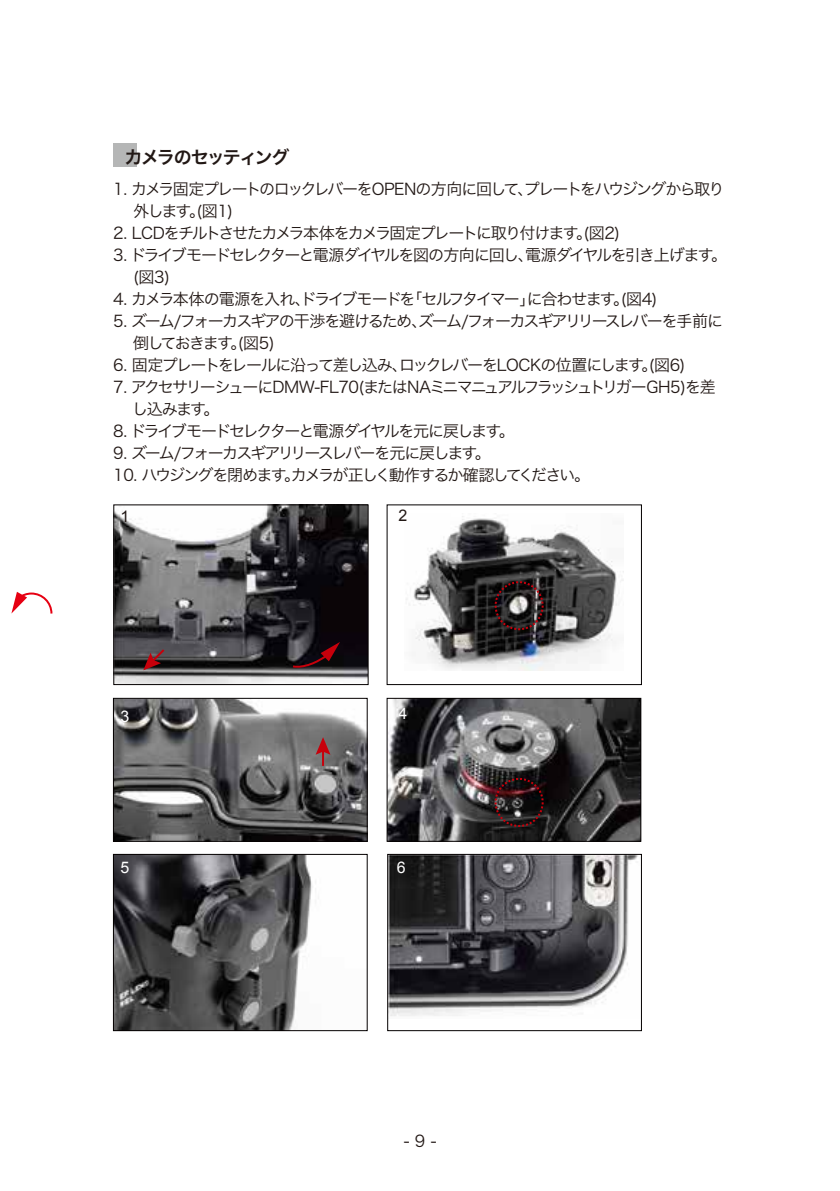
<style>
.page{position:relative;width:840px;height:1191px;background:#fff}
.page>*{position:absolute;margin:0;border:0;box-sizing:border-box;transform-origin:0 0}
.t1{font:18px "Hira Kaku Pro W6";letter-spacing:-.095em;color:#221815}
.t2{font:16px/22px "Hira Kaku Pro W3";letter-spacing:-.11em;color:#221815}
.t3{font:16px "Hira Kaku Pro W3";letter-spacing:-.09em;color:#221815}
.t4{font:16px "Arial";color:#fff}
.t5{font:16px "Arial";color:#221815}
</style>
<div class="page">
<img style="left:389px;top:856px;width:249px;height:160px">
<img style="left:406px;top:516px;width:217px;height:154px">
<div style="left:113px;top:143px;width:23px;height:24px;background:#b5b6b6"></div>
<img style="left:115px;top:506px;width:251px;height:177px">
<div style="left:113px;top:504px;width:255px;height:181px;border:1px solid #040000"></div>
<img style="left:115px;top:700px;width:250px;height:140px">
<div style="left:113px;top:698px;width:254px;height:144px;border:1px solid #040000"></div>
<img style="left:388px;top:700px;width:251px;height:140px">
<div style="left:386px;top:698px;width:255px;height:144px;border:1px solid #040000"></div>
<svg style="left:290px;top:642px;width:50px;height:26px"></svg>
<svg style="left:143px;top:647px;width:23px;height:23px"></svg>
<svg style="left:315px;top:737px;width:15px;height:29px"></svg>
<img style="left:115px;top:856px;width:198px;height:173px">
<div style="left:113px;top:854px;width:254px;height:177px;border:1px solid #040000"></div>
<div style="left:387px;top:854px;width:254px;height:177px;border:1px solid #040000"></div>
<svg style="left:11px;top:592px;width:42px;height:22px"></svg>
<div style="left:494px;top:778px;width:49px;height:49px;border:2px dashed #c7000b;border-radius:50%"></div>
<div style="left:494px;top:581px;width:49px;height:49px;border:2px dashed #c7000b;border-radius:50%"></div>
<p class="t1" style="left:124px;top:141px;width:166px">カメラのセッティング</p>
<p class="t2" style="left:133px;top:177px;width:592px;text-indent:-20px">1. カメラ固定プレートのロックレバーをOPENの方向に回して、プレートをハウジングから取り外します。(図1)</p>
<p class="t2" style="left:113px;top:221px;width:508px">2. LCDをチルトさせたカメラ本体をカメラ固定プレートに取り付けます。(図2)</p>
<p class="t2" style="left:133px;top:243px;width:595px;text-indent:-20px">3. ドライブモードセレクターと電源ダイヤルを図の方向に回し、電源ダイヤルを引き上げます。(図3)</p>
<p class="t2" style="left:113px;top:287px;width:545px">4. カメラ本体の電源を入れ、ドライブモードを「セルフタイマー」に合わせます。(図4)</p>
<p class="t2" style="left:133px;top:309px;width:591px;text-indent:-20px">5. ズーム/フォーカスギアの干渉を避けるため、ズーム/フォーカスギアリリースレバーを手前に倒しておきます。(図5)</p>
<p class="t3" style="left:113px;top:351px;width:573px">6. 固定プレートをレールに沿って差し込み、ロックレバーをLOCKの位置にします。(図6)</p>
<p class="t2" style="left:132px;top:375px;width:584px;text-indent:-19px">7. アクセサリーシューにDMW-FL70(またはNAミニマニュアルフラッシュトリガーGH5)を差し込みます。</p>
<p class="t2" style="left:113px;top:419px;width:402px">8. ドライブモードセレクターと電源ダイヤルを元に戻します。</p>
<p class="t2" style="left:113px;top:441px;width:379px">9. ズーム/フォーカスギアリリースレバーを元に戻します。</p>
<p class="t2" style="left:113px;top:463px;width:478px">10. ハウジングを閉めます。カメラが正しく動作するか確認してください。</p>
<p class="t5" style="left:120px;top:506px;width:10px">1</p>
<p class="t5" style="left:398px;top:505px;width:10px">2</p>
<p class="t4" style="left:120px;top:706px;width:10px">3</p>
<p class="t4" style="left:398px;top:703px;width:10px">4</p>
<p class="t4" style="left:120px;top:856px;width:10px">5</p>
<p class="t4" style="left:396px;top:856px;width:10px">6</p>
<p class="t2" style="left:403px;top:1128px;width:34px">- 9 -</p>
</div>
